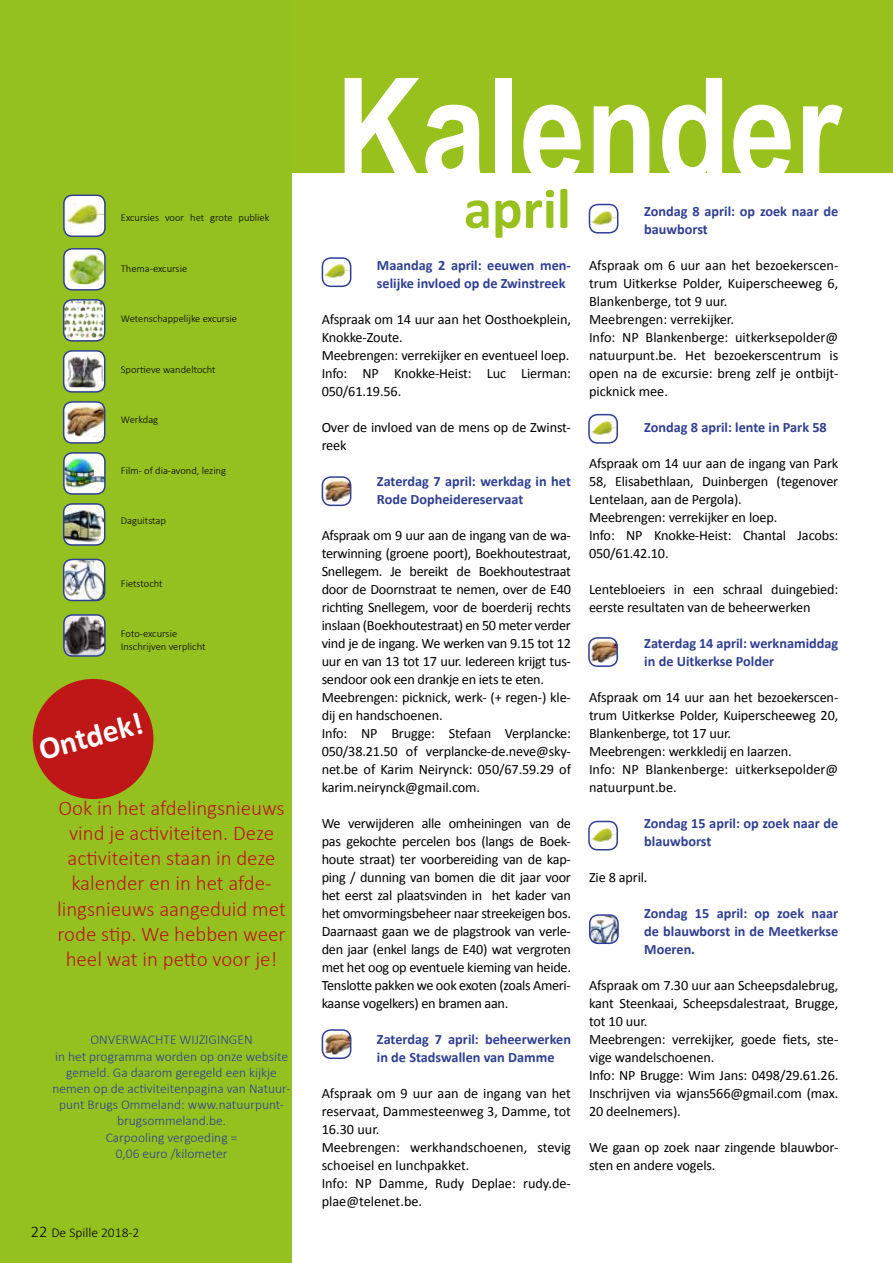
<style>
.page{position:relative;width:893px;height:1263px;background:#fff}
.page>*{position:absolute;margin:0;border:0;box-sizing:border-box;transform-origin:0 0}
.t1{font:700 144px "Arial Narrow";color:#fff}
.t2{font:700 57px "Calibri";color:#98c11e}
.t3{font:700 31.5px "Calibri";color:#fff}
.t4{font:300 21px/25.2px "Calibri";color:#bc1818;text-align:center}
.t5{font:14.25px/18px "Calibri";letter-spacing:-.01em;color:#000}
.t6{font:700 14.25px/18px "Calibri";color:#2f3f92}
.t7{font:300 13.5px/16.2px "Calibri";color:#2f3f92;text-align:center}
.t8{font:300 13.5px "Calibri";color:#000}
.t9{font:300 10.5px/12.6px "Calibri";color:#000}
.s1{font-size:16.5px}
</style>
<div class="page">
<div style="left:269px;top:0;width:624px;height:172px;background:#98c11e"></div>
<img style="left:589px;top:209px;width:29px;height:16px">
<div style="left:589px;top:204px;width:29px;height:30px;border:2px solid #2f3f92;border-radius:9px"></div>
<img style="left:322px;top:1030px;width:29px;height:25px">
<div style="left:322px;top:1029px;width:29px;height:30px;border:2px solid #2f3f92;border-radius:9px"></div>
<img style="left:591px;top:421px;width:24px;height:14px">
<div style="left:588px;top:414px;width:30px;height:30px;border:2px solid #2f3f92;border-radius:9px"></div>
<img style="left:591px;top:828px;width:24px;height:14px">
<div style="left:588px;top:821px;width:30px;height:29px;border:2px solid #2f3f92;border-radius:9px"></div>
<img style="left:322px;top:264px;width:29px;height:18px">
<div style="left:322px;top:257px;width:29px;height:30px;border:2px solid #2f3f92;border-radius:9px"></div>
<img style="left:322px;top:477px;width:29px;height:26px">
<div style="left:322px;top:476px;width:29px;height:30px;border:2px solid #2f3f92;border-radius:9px"></div>
<div style="left:0;top:0;width:292px;height:1263px;background:#94c120"></div>
<img style="left:591px;top:638px;width:26px;height:25px">
<div style="left:588px;top:637px;width:30px;height:30px;border:2px solid #2f3f92;border-radius:9px"></div>
<img style="left:590px;top:917px;width:28px;height:26px">
<div style="left:589px;top:914px;width:30px;height:30px;border:2px solid #2f3f92;border-radius:9px"></div>
<div style="left:64px;top:195px;width:41px;height:41px;background:#fff;border-radius:9px"></div>
<img style="left:66px;top:202px;width:37px;height:24px">
<div style="left:63px;top:194px;width:43px;height:43px;border:2px solid #2f3f92;border-radius:9px"></div>
<div style="left:64px;top:249px;width:41px;height:41px;background:#fff;border-radius:9px"></div>
<img style="left:64px;top:251px;width:39px;height:33px">
<div style="left:63px;top:248px;width:43px;height:43px;border:2px solid #2f3f92;border-radius:9px"></div>
<div style="left:64px;top:300px;width:41px;height:41px;background:#fff;border-radius:9px"></div>
<img style="left:64px;top:300px;width:41px;height:38px">
<div style="left:63px;top:299px;width:42px;height:43px;border:2px solid #2f3f92;border-radius:9px"></div>
<svg style="left:64px;top:351px;width:41px;height:41px"></svg>
<img style="left:66px;top:355px;width:39px;height:32px">
<div style="left:63px;top:350px;width:42px;height:43px;border:2px solid #2f3f92;border-radius:9px"></div>
<div style="left:64px;top:402px;width:41px;height:41px;background:#fff;border-radius:9px"></div>
<img style="left:64px;top:402px;width:41px;height:35px">
<div style="left:63px;top:401px;width:42px;height:43px;border:2px solid #2f3f92;border-radius:9px"></div>
<img style="left:66px;top:455px;width:37px;height:37px">
<div style="left:63px;top:452px;width:43px;height:43px;border:2px solid #2f3f92;border-radius:9px"></div>
<img style="left:64px;top:504px;width:41px;height:41px">
<div style="left:63px;top:503px;width:42px;height:43px;border:2px solid #2f3f92;border-radius:9px"></div>
<img style="left:64px;top:559px;width:41px;height:41px">
<div style="left:63px;top:559px;width:42px;height:42px;border:2px solid #2f3f92;border-radius:9px"></div>
<img style="left:66px;top:617px;width:37px;height:37px">
<div style="left:63px;top:614px;width:43px;height:43px;border:2px solid #2f3f92;border-radius:9px"></div>
<div style="left:33px;top:679px;width:120px;height:120px;background:#bf1717;border-radius:50%"></div>
<p class="t9" style="left:121px;top:212px;width:150px">Excursies voor het grote publiek</p>
<p class="t9" style="left:121px;top:262px;width:68px">Thema-excursie</p>
<p class="t9" style="left:121px;top:312px;width:117px">Wetenschappelijke excursie</p>
<p class="t9" style="left:121px;top:363px;width:96px">Sportieve wandeltocht</p>
<p class="t9" style="left:121px;top:413px;width:39px">Werkdag</p>
<p class="t9" style="left:121px;top:464px;width:107px">Film- of dia-avond, lezing</p>
<p class="t9" style="left:121px;top:514px;width:47px">Daguitstap</p>
<p class="t9" style="left:121px;top:577px;width:43px">Fietstocht</p>
<p class="t9" style="left:121px;top:627px;width:86px">Foto-excursie<br>Inschrijven verplicht</p>
<h3 class="t3" style="left:34px;top:730px;width:108px;rotate:-15deg">Ontdek!</h3>
<h3 class="t4" style="left:57px;top:795px;width:230px">Ook in het afdelingsnieuws vind je activiteiten. Deze activiteiten staan in deze kalender en in het afde&shy;lingsnieuws aangeduid met rode stip. We hebben weer heel wat in petto voor je!</h3>
<p class="t7" style="left:53px;top:1032px;width:240px">ONVERWACHTE WIJZIGINGEN<br>in het programma worden op onze website gemeld. Ga daarom geregeld een kijkje nemen op de activiteitenpagina van Natuur&shy;punt Brugs Ommeland: www.natuurpunt&shy;brugsommeland.be.<br>Carpooling vergoeding =<br>0,06 euro /kilometer</p>
<p class="t8" style="left:31px;top:1224px;width:110px"><span class="s1">22</span> De Spille 2018-2</p>
<h1 class="t1" style="left:336px;top:21px;width:507px">Kalender</h1>
<h2 class="t2" style="left:464px;top:172px;width:109px">april</h2>
<p class="t6" style="left:377px;top:256px;width:196px">Maandag 2 april: eeuwen men&shy;selijke invloed op de Zwinstreek</p>
<p class="t5" style="left:322px;top:310px;width:251px">Afspraak om 14 uur aan het Oosthoekplein,<br>Knokke-Zoute.<br>Meebrengen: verrekijker en eventueel loep.<br>Info: NP Knokke-Heist: Luc Lierman:<br>050/61.19.56.</p>
<p class="t5" style="left:322px;top:418px;width:251px">Over de invloed van de mens op de Zwinst&shy;reek</p>
<p class="t6" style="left:377px;top:472px;width:196px">Zaterdag 7 april: werkdag in het<br>Rode Dopheidereservaat</p>
<p class="t5" style="left:322px;top:526px;width:251px">Afspraak om 9 uur aan de ingang van de wa&shy;terwinning (groene poort), Boekhoutestraat, Snellegem. Je bereikt de Boekhoutestraat door de Doornstraat te nemen, over de E40 richting Snellegem, voor de boerderij rechts inslaan (Boekhoutestraat) en 50 meter verder vind je de ingang. We werken van 9.15 tot 12 uur en van 13 tot 17 uur. Iedereen krijgt tus&shy;sendoor ook een drankje en iets te eten.<br>Meebrengen: picknick, werk- (+ regen-) kle&shy;dij en handschoenen.<br>Info: NP Brugge: Stefaan Verplancke:<br>050/38.21.50 of verplancke-de.neve@sky&shy;net.be of Karim Neirynck: 050/67.59.29 of karim.neirynck@gmail.com.</p>
<p class="t5" style="left:322px;top:814px;width:251px;text-align:justify">We verwijderen alle omheiningen van de pas gekochte percelen bos (langs de Boek&shy;houte straat) ter voorbereiding van de kap&shy;ping / dunning van bomen die dit jaar voor het eerst zal plaatsvinden in het kader van het omvormingsbeheer naar streekeigen bos.<br>Daarnaast gaan we de plagstrook van verle&shy;den jaar (enkel langs de E40) wat vergroten met het oog op eventuele kieming van heide.<br>Tenslotte pakken we ook exoten (zoals Ameri&shy;kaanse vogelkers) en bramen aan.</p>
<p class="t6" style="left:377px;top:1030px;width:196px">Zaterdag 7 april: beheerwerken in de Stadswallen van Damme</p>
<p class="t5" style="left:322px;top:1084px;width:251px">Afspraak om 9 uur aan de ingang van het reservaat, Dammesteenweg 3, Damme, tot<br>16.30 uur.<br>Meebrengen: werkhandschoenen, stevig schoeisel en lunchpakket.<br>Info: NP Damme, Rudy Deplae: rudy.de&shy;plae@telenet.be.</p>
<p class="t6" style="left:644px;top:202px;width:196px">Zondag 8 april: op zoek naar de bauwborst</p>
<p class="t5" style="left:589px;top:256px;width:251px">Afspraak om 6 uur aan het bezoekerscen&shy;trum Uitkerkse Polder, Kuiperscheeweg 6, Blankenberge, tot 9 uur.<br>Meebrengen: verrekijker.<br>Info: NP Blankenberge: uitkerksepolder@ natuurpunt.be. Het bezoekerscentrum is open na de excursie: breng zelf je ontbijt&shy;picknick mee.</p>
<p class="t6" style="left:644px;top:418px;width:184px">Zondag 8 april: lente in Park 58</p>
<p class="t5" style="left:589px;top:454px;width:251px">Afspraak om 14 uur aan de ingang van Park 58, Elisabethlaan, Duinbergen (tegenover Lentelaan, aan de Pergola).<br>Meebrengen: verrekijker en loep.<br>Info: NP Knokke-Heist: Chantal Jacobs:<br>050/61.42.10.</p>
<p class="t5" style="left:589px;top:580px;width:251px">Lentebloeiers in een schraal duingebied: eerste resultaten van de beheerwerken</p>
<p class="t6" style="left:644px;top:634px;width:196px">Zaterdag 14 april: werknamiddag in de Uitkerkse Polder</p>
<p class="t5" style="left:589px;top:688px;width:251px">Afspraak om 14 uur aan het bezoekerscen&shy;trum Uitkerkse Polder, Kuiperscheeweg 20, Blankenberge, tot 17 uur.<br>Meebrengen: werkkledij en laarzen.<br>Info: NP Blankenberge: uitkerksepolder@ natuurpunt.be.</p>
<p class="t6" style="left:644px;top:814px;width:196px">Zondag 15 april: op zoek naar de blauwborst</p>
<p class="t5" style="left:589px;top:868px;width:60px">Zie 8 april.</p>
<p class="t6" style="left:644px;top:904px;width:196px;text-align:justify">Zondag 15 april: op zoek naar de blauwborst in de Meetkerkse Moeren.</p>
<p class="t5" style="left:589px;top:976px;width:251px">Afspraak om 7.30 uur aan Scheepsdalebrug, kant Steenkaai, Scheepsdalestraat, Brugge, tot 10 uur.<br>Meebrengen: verrekijker, goede fiets, ste&shy;vige wandelschoenen.<br>Info: NP Brugge: Wim Jans: 0498/29.61.26.<br>Inschrijven via wjans566@gmail.com (max.<br>20 deelnemers).</p>
<p class="t5" style="left:589px;top:1138px;width:251px">We gaan op zoek naar zingende blauwbor&shy;sten en andere vogels.</p>
</div>
